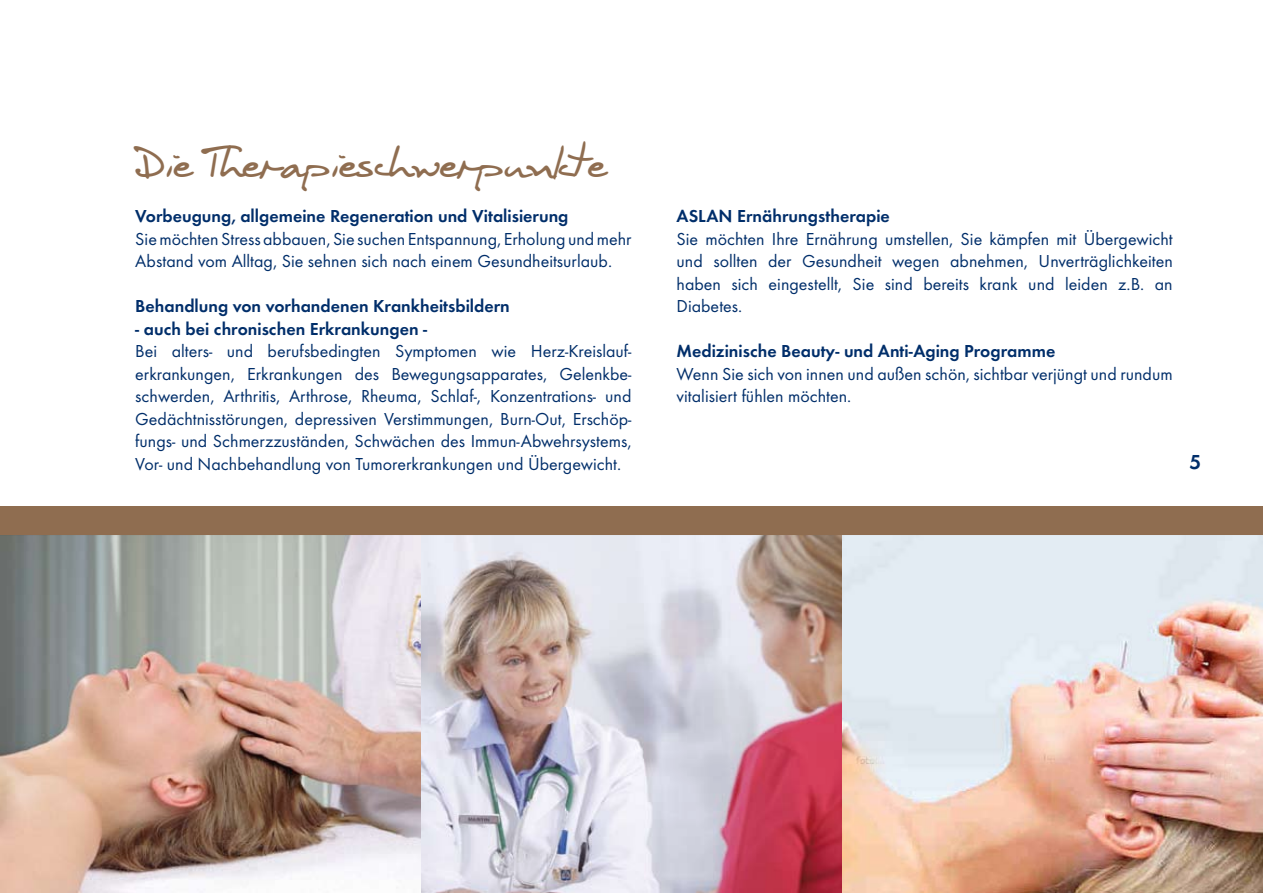
<style>
.page{position:relative;width:1263px;height:893px;background:#fff}
.page>*{position:absolute;margin:0;border:0;box-sizing:border-box;transform-origin:0 0}
.t1{font:45px "Harald Handwriting";color:#8f6d50}
.t2{font:18px/22.5px "Futura T";color:#002e6a}
.t3{font:600 18px "Futura T";color:#002e6a}
</style>
<div class="page">
<div style="left:0;top:506px;width:1263px;height:30px;background:#8f6d50"></div>
<img style="left:0;top:536px;width:421px;height:357px">
<img style="left:421px;top:536px;width:421px;height:357px">
<img style="left:842px;top:536px;width:421px;height:357px">
<h1 class="t1" style="left:135px;top:135px;width:472px">Die Therapieschwerpunkte</h1>
<p class="t3" style="left:135px;top:205px;width:435px">Vorbeugung, allgemeine Regeneration und Vitalisierung</p>
<p class="t2" style="left:135px;top:227px;width:498px">Sie möchten Stress abbauen, Sie suchen Entspannung, Erholung und mehr<br>Abstand vom Alltag, Sie sehnen sich nach einem Gesundheitsurlaub.</p>
<p class="t3" style="left:135px;top:295px;width:376px">Behandlung von vorhandenen Krankheitsbildern</p>
<p class="t3" style="left:135px;top:318px;width:293px">- auch bei chronischen Erkrankungen -</p>
<p class="t2" style="left:135px;top:340px;width:498px;text-align:justify">Bei alters- und berufsbedingten Symptomen wie Herz-Kreislauf&shy;erkrankungen, Erkrankungen des Bewegungsapparates, Gelenkbe&shy;schwerden, Arthritis, Arthrose, Rheuma, Schlaf-, Konzentrations- und Gedächtnisstörungen, depressiven Verstimmungen, Burn-Out, Erschöp&shy;fungs- und Schmerzzuständen, Schwächen des Immun-Abwehrsystems, Vor- und Nachbehandlung von Tumorer-krankungen und Übergewicht.</p>
<p class="t3" style="left:677px;top:205px;width:215px">ASLAN Ernährungstherapie</p>
<p class="t2" style="left:677px;top:227px;width:498px;text-align:justify">Sie möchten Ihre Ernährung umstellen, Sie kämpfen mit Übergewicht und sollten der Gesundheit wegen abnehmen, Unverträglichkeiten haben sich eingestellt, Sie sind bereits krank und leiden z.B. an Diabetes.</p>
<p class="t3" style="left:677px;top:340px;width:380px">Medizinische Beauty- und Anti-Aging Programme</p>
<p class="t2" style="left:677px;top:362px;width:498px">Wenn Sie sich von innen und außen schön, sichtbar verjüngt und rundum vitalisiert fühlen möchten.</p>
</div>
